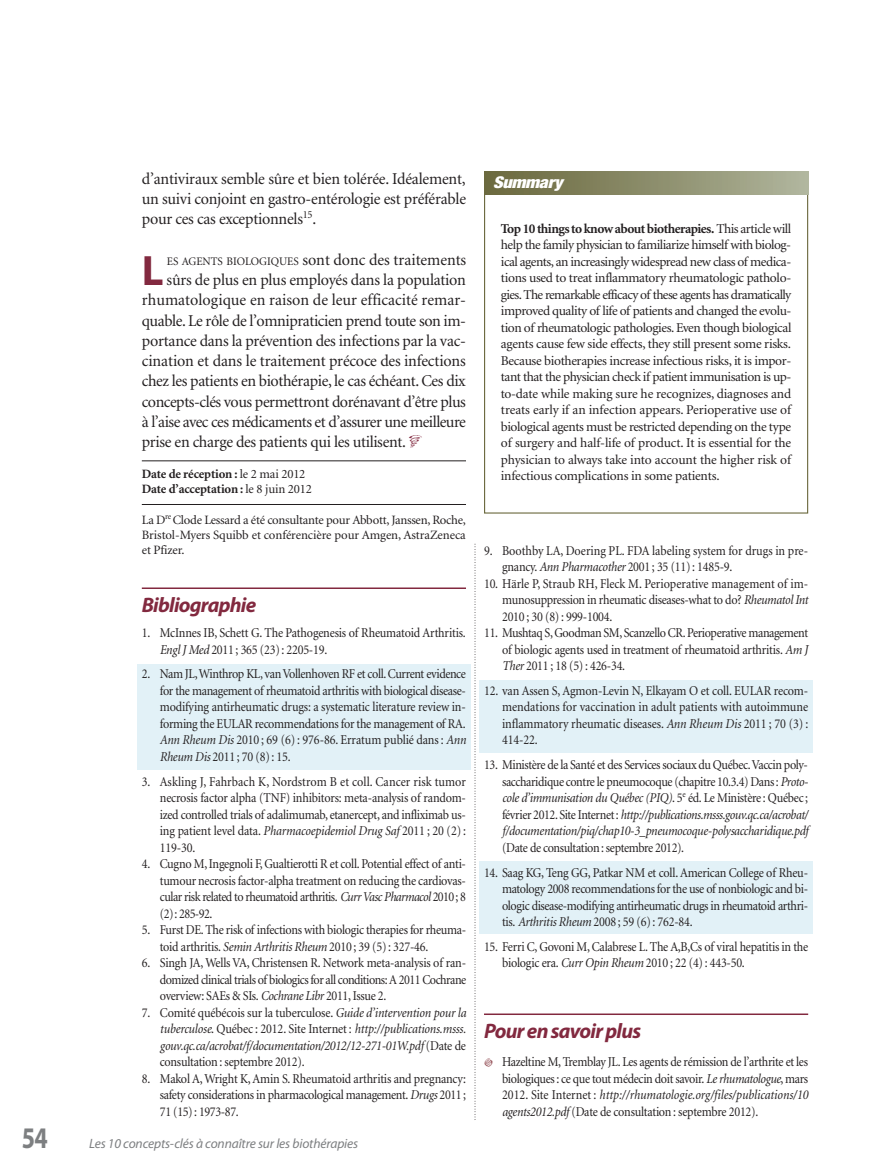
<style>
.page{position:relative;width:878px;height:1175px;background:#fff}
.page>*{position:absolute;margin:0;border:0;box-sizing:border-box;transform-origin:0 0}
.t1{font:700 42.6px "Myriad Pro";color:#82293f}
.t2{font:700 30px "Myriad Pro";color:#7d7f81;scale:.8 1}
.t3{font:italic 700 21px "Myriad Pro";letter-spacing:-.035em;color:#82293f}
.t4{font:16.5px/20.2px "Minion";letter-spacing:-.02em;color:#231f20;text-align:justify}
.t5{font:16.5px "Minion";letter-spacing:.005em;color:#231f20}
.t6{font:16.5px "Minion";color:#231f20}
.t7{font:italic 900 condensed 16.2px "Helvetica Neue";letter-spacing:-.015em;color:#fff;scale:1.11 1}
.t8{font:13.5px/16.5px "Minion";letter-spacing:-.02em;color:#231f20;text-align:justify;scale:.9 1}
.t9{font:13.5px/16.5px "Minion";letter-spacing:-.02em;color:#231f20;text-align:justify}
.t10{font:italic 13.5px/16.5px "Minion";letter-spacing:-.02em;color:#231f20;text-align:justify;scale:.9 1}
.t11{font:13.5px/16.5px "Minion";color:#231f20;scale:.9 1}
.t12{font:italic 13.5px "Myriad Pro";letter-spacing:-.01em;color:#7d7f81}
.t13{font:12.75px/15px "Minion";letter-spacing:-.005em;color:#231f20;text-align:justify}
.t14{font:700 12.75px/15px "Minion";letter-spacing:-.01em;color:#231f20}
.s1{font-size:11.55px}
.s2{font-weight:400}
.s3{font-style:italic}
.s4{font-style:normal}
.s5{font-weight:700}
</style>
<div class="page">
<div style="left:137px;top:664px;width:333px;height:105px;background:#e2f1f7"></div>
<div style="left:479px;top:680px;width:333px;height:72px;background:#e2f1f7"></div>
<div style="left:479px;top:861px;width:333px;height:72px;background:#e2f1f7"></div>
<hr style="left:142px;top:460px;width:324px;height:1px;background:#231f20">
<hr style="left:142px;top:504px;width:324px;height:1px;background:#231f20">
<hr style="left:142px;top:587px;width:324px;height:2px;background:#82293f">
<hr style="left:484px;top:1013px;width:324px;height:2px;background:#82293f">
<svg style="left:474px;top:544px;width:1px;height:576px"></svg>
<div style="left:484px;top:172px;width:324px;height:22px;background:linear-gradient(to right,#69673b,#afb49b)"></div>
<p class="t4" style="left:142px;top:170px;width:326px">d’antiviraux semble sûre et bien tolérée. Idéalement, un suivi conjoint en gastro-entérologie est préférable pour ces cas exceptionnels<sup>15</sup>.</p>
<h1 class="t1" style="left:142px;top:255px;width:23px">L</h1>
<p class="t6" style="left:167px;top:253px;width:301px"><span class="s1">ES AGENTS BIOLOGIQUES</span> sont donc des traitements</p>
<p class="t4" style="left:167px;top:271px;width:301px">sûrs de plus en plus employés dans la population</p>
<p class="t5" style="left:142px;top:294px;width:326px">rhumatologique en raison de leur efficacité remar-</p>
<p class="t4" style="left:142px;top:311px;width:326px">quable. Le rôle de l’omnipraticien prend toute son im-</p>
<p class="t4" style="left:142px;top:332px;width:326px">portance dans la prévention des infections par la vac-</p>
<p class="t4" style="left:142px;top:352px;width:325px">cination et dans le traitement précoce des infections</p>
<p class="t4" style="left:142px;top:372px;width:325px">chez les patients en biothérapie, le cas échéant. Ces dix</p>
<p class="t4" style="left:142px;top:392px;width:325px">concepts-clés vous permettront dorénavant d’être plus</p>
<p class="t4" style="left:142px;top:413px;width:326px">à l’aise avec ces médicaments et d’assurer une meilleure</p>
<p class="t4" style="left:142px;top:433px;width:265px">prise en charge des patients qui les utilisent.</p>
<p class="t14" style="left:142px;top:467px;width:172px">Date de réception : <span class="s2">le 2 mai 2012<br></span>Date d’acceptation : <span class="s2">le 8 juin 2012</span></p>
<p class="t13" style="left:142px;top:513px;width:325px">La D<sup>re</sup> Clode Lessard a été consultante pour Abbott, Janssen, Roche, Bristol-Myers Squibb et conférencière pour Amgen, AstraZeneca et Pfizer.</p>
<h3 class="t3" style="left:142px;top:596px;width:116px">Bibliographie</h3>
<p class="t8" style="left:160px;top:625px;width:341px;text-indent:-18px">1. McInnes IB, Schett G. The Pathogenesis of Rheumatoid Arthritis.<br><span class="s3">Engl J Med</span> 2011 ; 365 (23) : 2205-19.</p>
<p class="t8" style="left:160px;top:667px;width:342px;text-indent:-18px">2. Nam JL, Winthrop KL, van Vollenhoven RF et coll. Current evidence for the management of rheumatoid arthritis with biological disease&shy;modifying antirheumatic drugs: a systematic literature review in&shy;forming the EULAR recommendations for the management of RA.<br><span class="s3">Ann Rheum Dis</span> 2010 ; 69 (6) : 976-86. Erratum publié dans : <span class="s3">Ann Rheum Dis</span> 2011 ; 70 (8) : 15.</p>
<p class="t8" style="left:160px;top:774px;width:342px;text-indent:-18px">3. Askling J, Fahrbach K, Nordstrom B et coll. Cancer risk tumor necrosis factor alpha (TNF) inhibitors: meta-analysis of random&shy;ized controlled trials of adalimumab, etanercept, and infliximab us&shy;ing patient level data. <span class="s3">Pharmacoepidemiol Drug Saf</span> 2011 ; 20 (2) :<br>119-30.</p>
<p class="t8" style="left:160px;top:856px;width:342px;text-indent:-18px">4. Cugno M, Ingegnoli F, Gualtierotti R et coll. Potential effect of anti&shy;tumour necrosis factor-alpha treatment on reducing the cardiovas&shy;cular risk related to rheumatoid arthritis. <span class="s3">Curr Vasc Pharmacol</span> 2010 ; 8 (2) : 285-92.</p>
<p class="t8" style="left:160px;top:922px;width:342px;text-indent:-18px">5. Furst DE. The risk of infections with biologic therapies for rheuma&shy;toid arthritis. <span class="s3">Semin Arthritis Rheum</span> 2010 ; 39 (5) : 327-46.</p>
<p class="t8" style="left:160px;top:955px;width:342px;text-indent:-18px">6. Singh JA, Wells VA, Christensen R. Network meta-analysis of ran&shy;domized clinical trials of biologics for all conditions: A 2011 Cochrane overview: SAEs &amp; SIs. <span class="s3">Cochrane Libr</span> 2011, Issue 2.</p>
<p class="t10" style="left:160px;top:1005px;width:342px;text-indent:-18px"><span class="s4">7. Comité québécois sur la tuberculose.</span> Guide d’intervention pour la tuberculose<span class="s4">. Québec : 2012. Site Internet :</span> http://publications.msss. gouv.qc.ca/acrobat/f/documentation/2012/12-271-01W.pdf <span class="s4">(Date de consultation : septembre 2012).</span></p>
<p class="t8" style="left:160px;top:1071px;width:342px;text-indent:-18px">8. Makol A, Wright K, Amin S. Rheumatoid arthritis and pregnancy: safety considerations in pharmacological management. <span class="s3">Drugs</span> 2011 ; 71 (15) : 1973-87.</p>
<h2 class="t2" style="left:22px;top:1126px;width:34px">54</h2>
<p class="t12" style="left:89px;top:1138px;width:270px">Les 10 concepts-clés à connaître sur les biothérapies</p>
<p class="t7" style="left:493px;top:177px;width:64px">Summary</p>
<p class="t9" style="left:501px;top:221px;width:292px"><span class="s5">Top 10 things to know about biotherapies.</span> This article will help the family physician to familiarize himself with biolog&shy;ical agents, an increasingly widespread new class of medica&shy;tions used to treat inflammatory rheumatologic patholo&shy;gies. The remarkable efficacy of these agents has dramatically improved quality of life of patients and changed the evolu&shy;tion of rheumatologic pathologies. Even though biological agents cause few side effects, they still present some risks.<br>Because biotherapies increase infectious risks, it is impor&shy;tant that the physician check if patient immunisation is up&shy;to-date while making sure he recognizes, diagnoses and treats early if an infection appears. Peri operative use of biological agents must be restricted depending on the type of surgery and half-life of product. It is essential for the physician to always take into account the higher risk of infectious complications in some patients.</p>
<p class="t11" style="left:502px;top:543px;width:341px;text-indent:-18px">9. Boothby LA, Doering PL. FDA labeling system for drugs in pre&shy;gnancy. <span class="s3">Ann Pharmacother</span> 2001 ; 35 (11) : 1485-9.</p>
<p class="t8" style="left:502px;top:576px;width:342px;text-indent:-18px">10. Härle P, Straub RH, Fleck M. Perioperative management of im&shy;munosuppression in rheumatic diseases-what to do? <span class="s3">Rheumatol Int </span>2010 ; 30 (8) : 999-1004.</p>
<p class="t8" style="left:502px;top:625px;width:341px;text-indent:-18px">11. Mushtaq S, Goodman SM, Scanzello CR. Perioperative management of biologic agents used in treatment of rheumatoid arthritis. <span class="s3">Am J Ther</span> 2011 ; 18 (5) : 426-34.</p>
<p class="t8" style="left:502px;top:683px;width:342px;text-indent:-18px">12. van Assen S, Agmon-Levin N, Elkayam O et coll. EULAR recom&shy;mendations for vaccination in adult patients with autoimmune inflammatory rheumatic diseases. <span class="s3">Ann Rheum Dis</span> 2011 ; 70 (3) :<br>414-22.</p>
<p class="t8" style="left:502px;top:757px;width:342px;text-indent:-18px">13. Ministère de la Santé et des Services sociaux du Québec. Vaccin poly&shy;saccharidique contre le pneumocoque (chapitre 10.3.4) Dans : <span class="s3">Pro to - cole d’immunisation du Québec (PIQ)</span>. 5<sup>e</sup> éd. Le Ministère : Québec ; février 2012. Site Internet : <span class="s3">http://publications.msss.gouv.qc.ca/acrobat/ f/documentation/piq/chap10-3_pneumocoque-polysaccharidique.pdf</span></p>
<p class="t8" style="left:502px;top:840px;width:204px">(Date de consultation : septembre 2012).</p>
<p class="t8" style="left:502px;top:865px;width:341px;text-indent:-18px">14. Saag KG, Teng GG, Patkar NM et coll. American College of Rheu - matology 2008 recommendations for the use of nonbiologic and bi&shy;ologic disease-modifying antirheumatic drugs in rheumatoid arthri&shy;tis. <span class="s3">Arthritis Rheum</span> 2008 ; 59 (6) : 762-84.</p>
<p class="t8" style="left:502px;top:939px;width:342px;text-indent:-18px">15. Ferri C, Govoni M, Calabrese L. The A,B,Cs of viral hepatitis in the biologic era. <span class="s3">Curr Opin Rheum</span> 2010 ; 22 (4) : 443-50.</p>
<h3 class="t3" style="left:484px;top:1022px;width:159px">Pour en savoir plus</h3>
<p class="t8" style="left:502px;top:1054px;width:342px">Hazeltine M, Tremblay JL. Les agents de rémission de l’arthrite et les biologiques : ce que tout médecin doit savoir. <span class="s3">Le rhumatologue</span>, mars 2012. Site Internet : <span class="s3">http://rhumatologie.org/files/publications/10 agents2012.pdf</span> (Date de consultation : septembre 2012).</p>
</div>
